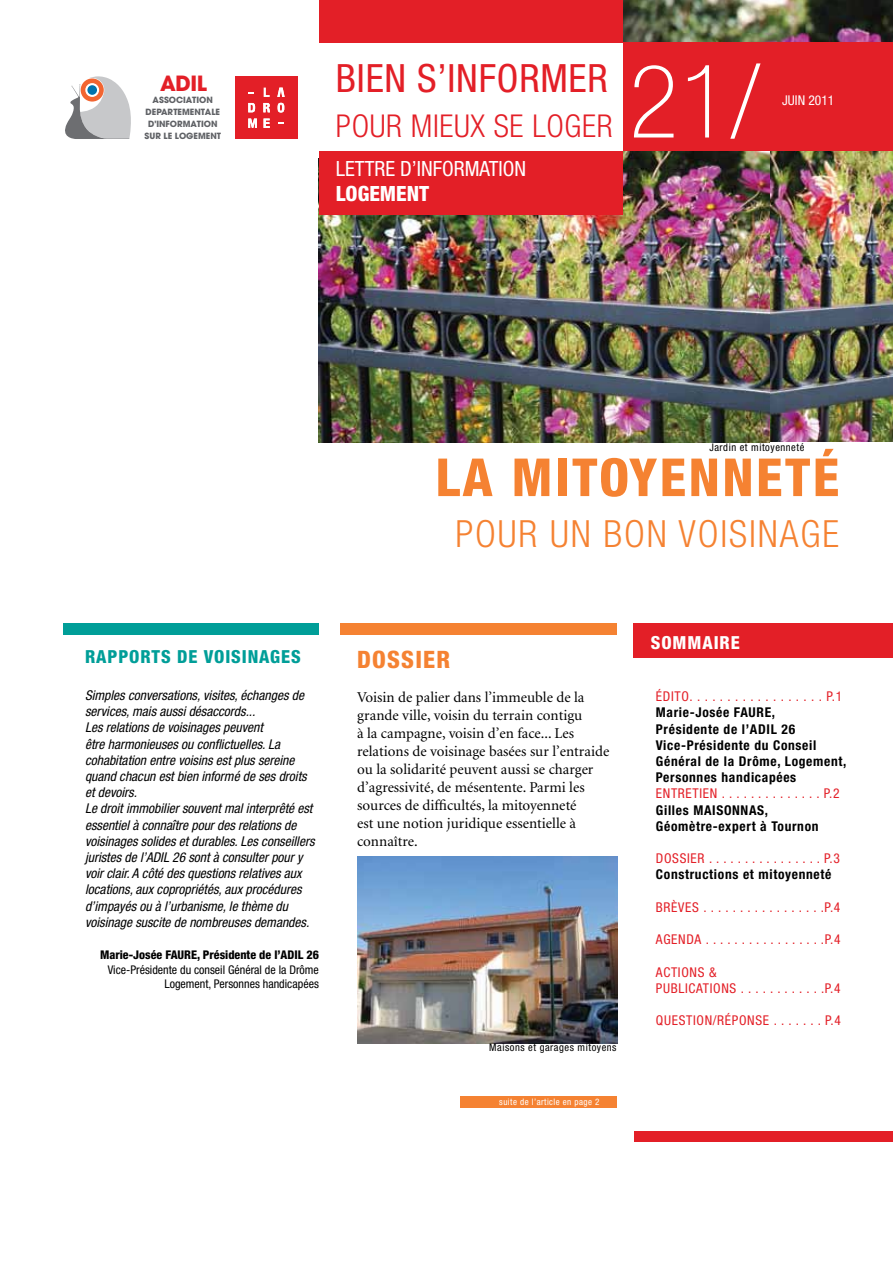
<style>
.page{position:relative;width:893px;height:1263px;background:#fff}
.page>*{position:absolute;margin:0;border:0;box-sizing:border-box;transform-origin:0 0}
.t1{font:100 condensed 102px "Helvetica Neue LT";color:#fff}
.t2{font:800 condensed 52.5px "Helvetica Neue LT";letter-spacing:.05em;color:#f58232}
.t3{font:condensed 39px "Helvetica Neue LT";letter-spacing:.02em;color:#e31f27}
.t4{font:300 condensed 37.5px "Helvetica Neue LT";letter-spacing:.05em;color:#f58232}
.t5{font:300 condensed 31.5px "Helvetica Neue LT";letter-spacing:.02em;color:#e31f27}
.t6{font:800 condensed 24px "Helvetica Neue LT";letter-spacing:.05em;color:#f58232}
.t7{font:condensed 21px "Helvetica Neue LT";color:#fff}
.t8{font:800 condensed 21px "Helvetica Neue LT";color:#fff}
.t9{font:700 20.85px "Avant Garde";color:#e31f27}
.t10{font:800 condensed 18px "Helvetica Neue LT";letter-spacing:.05em;color:#009e98}
.t11{font:800 condensed 18px "Helvetica Neue LT";letter-spacing:.05em;color:#fff}
.t12{font:15px/18px "Minion LT";color:#000}
.t13{font:italic condensed 13.5px/16.2px "Helvetica Neue LT";color:#000}
.t14{font:condensed 13.5px/16.2px "Helvetica Neue LT";letter-spacing:.05em;color:#e31f27}
.t15{font:700 condensed 13.5px/16.2px "Helvetica Neue LT";letter-spacing:.05em;color:#000}
.t16{font:condensed 13.5px "Helvetica Neue LT";color:#fff}
.t17{font:condensed 12px/14.4px "Helvetica Neue LT";color:#000;text-align:right}
.t18{font:800 condensed 12px "Helvetica Neue LT";color:#000}
.t19{font:condensed 10.5px "Helvetica Neue LT";letter-spacing:.05em;color:#000}
.t20{font:condensed 9px "Helvetica Neue LT";color:#fff}
.t21{font:700 8.55px/12px "Avant Garde";color:#5f6165;text-align:center}
</style>
<div class="page">
<img style="left:623px;top:0;width:270px;height:43px">
<img style="left:770px;top:151px;width:123px;height:290px">
<img style="left:319px;top:151px;width:451px;height:291px">
<div style="left:319px;top:43px;width:574px;height:108px;background:#e31f27"></div>
<div style="left:308px;top:43px;width:315px;height:115px;background:#fff"></div>
<div style="left:635px;top:1131px;width:258px;height:11px;background:#e31f27"></div>
<div style="left:319px;top:151px;width:304px;height:64px;background:#e31f27"></div>
<div style="left:460px;top:1096px;width:157px;height:11px;background:#f58232"></div>
<div style="left:319px;top:0;width:304px;height:43px;background:#e31f27"></div>
<div style="left:634px;top:623px;width:259px;height:34px;background:#e31f27"></div>
<div style="left:340px;top:623px;width:277px;height:11px;background:#f58232"></div>
<div style="left:64px;top:623px;width:255px;height:11px;background:#009e98"></div>
<div style="left:235px;top:76px;width:63px;height:63px;background:#e31f27"></div>
<svg style="left:264px;top:88px;width:6px;height:9px"></svg>
<svg style="left:263px;top:103px;width:7px;height:9px"></svg>
<svg style="left:278px;top:103px;width:6px;height:10px"></svg>
<svg style="left:264px;top:119px;width:6px;height:9px"></svg>
<svg style="left:278px;top:122px;width:6px;height:2px"></svg>
<svg style="left:277px;top:88px;width:8px;height:9px"></svg>
<svg style="left:248px;top:103px;width:7px;height:9px"></svg>
<svg style="left:248px;top:119px;width:9px;height:9px"></svg>
<svg style="left:248px;top:92px;width:6px;height:2px"></svg>
<svg style="left:65px;top:76px;width:66px;height:63px"></svg>
<img style="left:357px;top:856px;width:261px;height:187px">
<h3 class="t9" style="left:160px;top:70px;width:49px">ADIL</h3>
<p class="t21" style="left:145px;top:94px;width:78px">ASSOCIATION<br>DEPARTEMENTALE<br>D'INFORMATION<br>SUR LE LOGEMENT</p>
<h3 class="t3" style="left:336px;top:55px;width:273px">bien s’informer</h3>
<h3 class="t5" style="left:336px;top:108px;width:278px">POUR MIEUX SE LOGER</h3>
<h3 class="t7" style="left:336px;top:156px;width:192px">lettre d’information</h3>
<h3 class="t8" style="left:336px;top:180px;width:95px">LOGEMENT</h3>
<h1 class="t1" style="left:629px;top:44px;width:132px">21/</h1>
<p class="t16" style="left:782px;top:92px;width:54px">JUIN 2011</p>
<h3 class="t10" style="left:85px;top:645px;width:56px">RAPPORTS</h3>
<h3 class="t10" style="left:177px;top:645px;width:48px">DE VOISINAGES</h3>
<p class="t13" style="left:85px;top:687px;width:231px">Simples conversations, visites, échanges de services, mais aussi désaccords...<br>Les relations de voisinages peuvent<br>être harmonieuses ou conflictuelles. La cohabitation entre voisins est plus sereine quand chacun est bien informé de ses droits et devoirs.<br>Le droit immobilier souvent mal interprêté est essentiel à connaître pour des relations de voisinages solides et durables. Les conseillers juristes de l’ADIL 26 sont à consulter pour y voir clair. A côté des questions relatives aux locations, aux copropriétés, aux procédures d’impayés ou à l’urbanisme, le thème du voisinage suscite de nombreuses demandes.</p>
<p class="t18" style="left:100px;top:948px;width:220px">MARIE-JOSÉE FAURE, PRÉSIDENTE DE L’ADIL 26</p>
<p class="t17" style="left:108px;top:962px;width:213px">Vice-Présidente du conseil Général de la Drôme<br>Logement, Personnes handicapées</p>
<p class="t19" style="left:709px;top:441px;width:96px">Jardin et mitoyenneté</p>
<h2 class="t2" style="left:436px;top:445px;width:405px">LA MITOYENNETÉ</h2>
<h3 class="t4" style="left:455px;top:512px;width:385px">POUR UN BON VOISINAGE</h3>
<h3 class="t6" style="left:357px;top:644px;width:94px">DOSSIER</h3>
<p class="t12" style="left:357px;top:688px;width:254px">Voisin de palier dans l’immeuble de la grande ville, voisin du terrain contigu<br>à la campagne, voisin d’en face... Les relations de voisinage basées sur l’entraide ou la solidarité peuvent aussi se charger d’agressivité, de mésentente. Parmi les sources de difficultés, la mitoyenneté<br>est une notion juridique essentielle à connaître.</p>
<p class="t19" style="left:489px;top:1042px;width:129px">Maisons et garages mitoyens</p>
<p class="t20" style="left:499px;top:1096px;width:102px">suite de l’article en page 2</p>
<h3 class="t11" style="left:651px;top:631px;width:90px">SOMMAIRE</h3>
<p class="t14" style="left:656px;top:688px;width:188px">édito. . . . . . . . . . . . . . . . . . p.1</p>
<p class="t15" style="left:656px;top:704px;width:192px">Marie-Josée FAURE,<br>Présidente de l’adil 26<br>Vice-Présidente du Conseil<br>Général de la Drôme, Logement,<br>Personnes handicapées</p>
<p class="t14" style="left:656px;top:785px;width:185px">entretien . . . . . . . . . . . . . . p.2</p>
<p class="t15" style="left:656px;top:801px;width:164px">Gilles MAISONNAS,<br>Géomètre-expert à Tournon</p>
<p class="t14" style="left:656px;top:850px;width:186px">dossier . . . . . . . . . . . . . . . . p.3</p>
<p class="t15" style="left:656px;top:866px;width:177px">Constructions et mitoyenneté</p>
<p class="t14" style="left:656px;top:899px;width:186px">brèves . . . . . . . . . . . . . . . . .p.4</p>
<p class="t14" style="left:656px;top:931px;width:186px">agenda . . . . . . . . . . . . . . . . .p.4</p>
<p class="t14" style="left:656px;top:963px;width:186px">actions &amp;<br>publications . . . . . . . . . . . .p.4</p>
<p class="t14" style="left:656px;top:1012px;width:186px">question/réponse . . . . . . . p.4</p>
</div>
